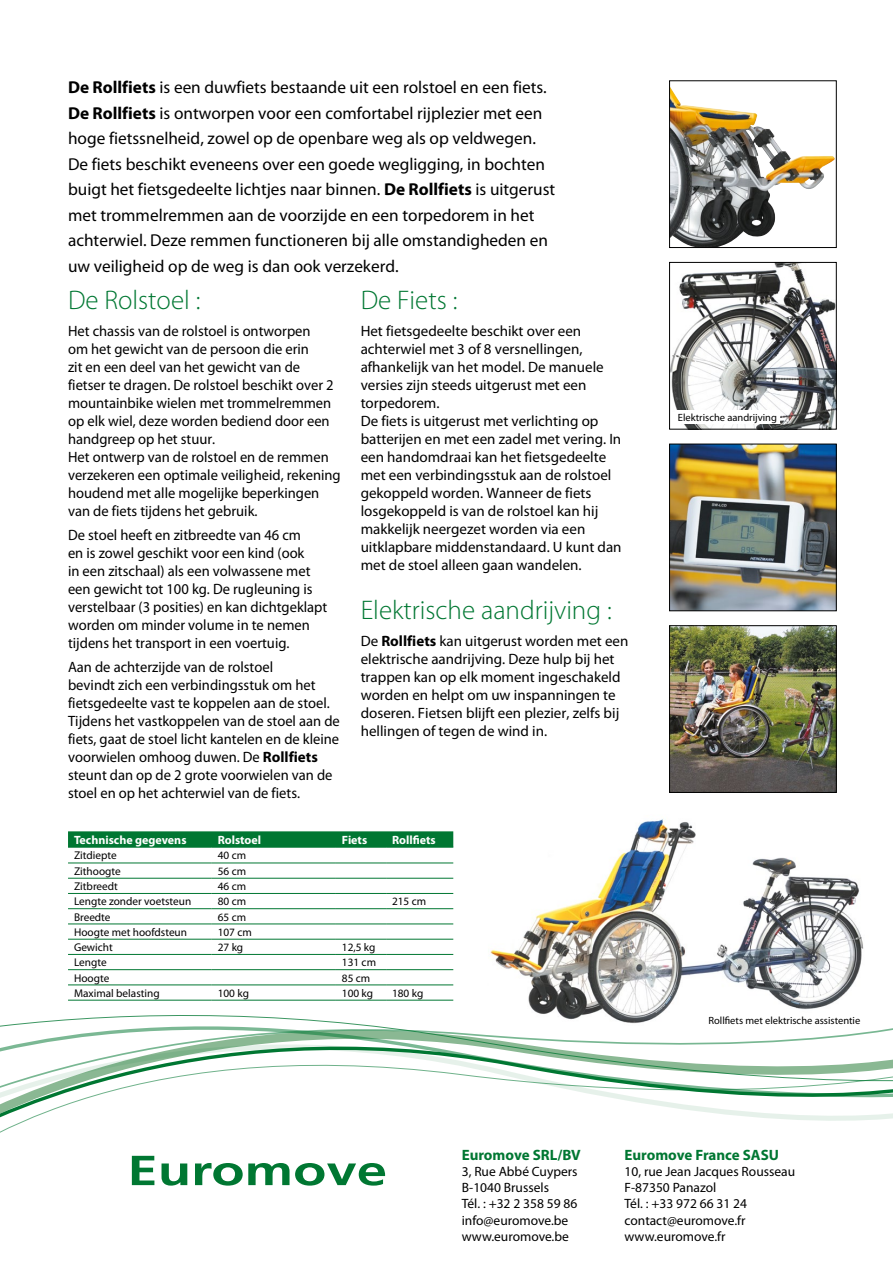
<style>
.page{position:relative;width:893px;height:1263px;background:#fff}
.page>*{position:absolute;margin:0;border:0;box-sizing:border-box;transform-origin:0 0}
.t1{font:300 27px "Myriad Pro";color:#007732}
.t2{font:17.25px/25.5px "Myriad Pro";color:#000}
.t3{font:15px/18px "Myriad Pro";color:#000}
.t4{font:700 15px "Myriad Pro";color:#007732}
.t5{font:13.5px/16.2px "Myriad Pro";color:#000}
.t6{font:700 12px "Myriad Pro";color:#fff}
.t7{font:11.25px "Myriad Pro";color:#000}
.t8{font:10.5px "Myriad Pro";color:#000}
.s1{font-weight:700}
</style>
<div class="page">
<img style="left:490px;top:819px;width:374px;height:154px">
<img style="left:671px;top:88px;width:164px;height:158px">
<div style="left:669px;top:80px;width:168px;height:168px;border:1px solid #000"></div>
<img style="left:671px;top:446px;width:164px;height:163px">
<div style="left:669px;top:444px;width:168px;height:167px;border:1px solid #000"></div>
<img style="left:671px;top:627px;width:164px;height:164px">
<div style="left:669px;top:625px;width:168px;height:168px;border:1px solid #000"></div>
<svg style="left:0;top:1106px;width:893px;height:16px"></svg>
<svg style="left:0;top:973px;width:893px;height:133px"></svg>
<div style="left:68px;top:831px;width:385px;height:16px;background:#007732"></div>
<hr style="left:68px;top:847px;width:144px;height:1px;background:#007732">
<hr style="left:212px;top:847px;width:124px;height:1px;background:#007732">
<hr style="left:336px;top:847px;width:50px;height:1px;background:#007732">
<hr style="left:386px;top:847px;width:67px;height:1px;background:#007732">
<hr style="left:68px;top:862px;width:144px;height:1px;background:#007732">
<hr style="left:212px;top:862px;width:124px;height:1px;background:#007732">
<hr style="left:336px;top:862px;width:50px;height:1px;background:#007732">
<hr style="left:386px;top:862px;width:67px;height:1px;background:#007732">
<hr style="left:68px;top:878px;width:144px;height:1px;background:#007732">
<hr style="left:212px;top:878px;width:124px;height:1px;background:#007732">
<hr style="left:336px;top:878px;width:50px;height:1px;background:#007732">
<hr style="left:386px;top:878px;width:67px;height:1px;background:#007732">
<hr style="left:68px;top:893px;width:144px;height:1px;background:#007732">
<hr style="left:212px;top:893px;width:124px;height:1px;background:#007732">
<hr style="left:336px;top:893px;width:50px;height:1px;background:#007732">
<hr style="left:386px;top:893px;width:67px;height:1px;background:#007732">
<hr style="left:68px;top:908px;width:144px;height:1px;background:#007732">
<hr style="left:212px;top:908px;width:124px;height:1px;background:#007732">
<hr style="left:336px;top:908px;width:50px;height:1px;background:#007732">
<hr style="left:386px;top:908px;width:67px;height:1px;background:#007732">
<hr style="left:68px;top:923px;width:144px;height:1px;background:#007732">
<hr style="left:212px;top:923px;width:124px;height:1px;background:#007732">
<hr style="left:336px;top:923px;width:50px;height:1px;background:#007732">
<hr style="left:386px;top:923px;width:67px;height:1px;background:#007732">
<hr style="left:68px;top:939px;width:144px;height:1px;background:#007732">
<hr style="left:212px;top:939px;width:124px;height:1px;background:#007732">
<hr style="left:336px;top:939px;width:50px;height:1px;background:#007732">
<hr style="left:386px;top:939px;width:67px;height:1px;background:#007732">
<hr style="left:68px;top:954px;width:144px;height:1px;background:#007732">
<hr style="left:212px;top:954px;width:124px;height:1px;background:#007732">
<hr style="left:336px;top:954px;width:50px;height:1px;background:#007732">
<hr style="left:386px;top:954px;width:67px;height:1px;background:#007732">
<hr style="left:68px;top:969px;width:144px;height:1px;background:#007732">
<hr style="left:212px;top:969px;width:124px;height:1px;background:#007732">
<hr style="left:336px;top:969px;width:50px;height:1px;background:#007732">
<hr style="left:386px;top:969px;width:67px;height:1px;background:#007732">
<hr style="left:68px;top:984px;width:144px;height:1px;background:#007732">
<hr style="left:212px;top:984px;width:124px;height:1px;background:#007732">
<hr style="left:336px;top:984px;width:50px;height:1px;background:#007732">
<hr style="left:386px;top:984px;width:67px;height:1px;background:#007732">
<hr style="left:68px;top:1000px;width:144px;height:1px;background:#007732">
<hr style="left:212px;top:1000px;width:124px;height:1px;background:#007732">
<hr style="left:336px;top:1000px;width:50px;height:1px;background:#007732">
<hr style="left:386px;top:1000px;width:67px;height:1px;background:#007732">
<img style="left:671px;top:264px;width:164px;height:163px">
<div style="left:669px;top:262px;width:168px;height:167px;border:1px solid #000"></div>
<div style="left:675px;top:410px;width:105px;height:14px;background:#fff"></div>
<svg style="left:131px;top:1156px;width:255px;height:30px"></svg>
<p class="t2" style="left:68px;top:75px;width:489px"><span class="s1">De Rollfiets</span> is een duwfiets bestaande uit een rolstoel en een fiets.<br><span class="s1">De Rollfiets</span> is ontworpen voor een comfortabel rijplezier met een hoge fietssnelheid, zowel op de openbare weg als op veldwegen.<br>De fiets beschikt eveneens over een goede wegligging, in bochten buigt het fietsgedeelte lichtjes naar binnen. <span class="s1">De Rollfiets</span> is uitgerust met trommelremmen aan de voorzijde en een torpedorem in het achterwiel. Deze remmen functioneren bij alle omstandigheden en uw veiligheid op de weg is dan ook verzekerd.</p>
<h1 class="t1" style="left:68px;top:285px;width:134px">De Rolstoel :</h1>
<p class="t3" style="left:68px;top:322px;width:274px">Het chassis van de rolstoel is ontworpen<br>om het gewicht van de persoon die erin<br>zit en een deel van het gewicht van de fietser te dragen. De rolstoel beschikt over 2 mountainbike wielen met trommelremmen op elk wiel, deze worden bediend door een handgreep op het stuur.<br>Het ontwerp van de rolstoel en de remmen verzekeren een optimale veiligheid, rekening houdend met alle mogelijke beperkingen van de fiets tijdens het gebruik.</p>
<p class="t3" style="left:68px;top:526px;width:261px">De stoel heeft en zitbreedte van 46 cm<br>en is zowel geschikt voor een kind (ook<br>in een zitschaal) als een volwassene met een gewicht tot 100 kg. De rugleuning is verstelbaar (3 posities) en kan dichtgeklapt worden om minder volume in te nemen tijdens het transport in een voertuig.</p>
<p class="t3" style="left:68px;top:659px;width:273px">Aan de achterzijde van de rolstoel<br>bevindt zich een verbindingsstuk om het fietsgedeelte vast te koppelen aan de stoel.<br>Tijdens het vastkoppelen van de stoel aan de fiets, gaat de stoel licht kantelen en de kleine voorwielen omhoog duwen. De <span class="s1">Rollfiets </span>steunt dan op de 2 grote voorwielen van de stoel en op het achterwiel van de fiets.</p>
<h1 class="t1" style="left:361px;top:285px;width:98px">De Fiets :</h1>
<p class="t3" style="left:361px;top:322px;width:262px">Het fietsgedeelte beschikt over een achterwiel met 3 of 8 versnellingen, afhankelijk van het model. De manuele versies zijn steeds uitgerust met een torpedorem.<br>De fiets is uitgerust met verlichting op batterijen en met een zadel met vering. In een handomdraai kan het fietsgedeelte met een verbindingsstuk aan de rolstoel gekoppeld worden. Wanneer de fiets losgekoppeld is van de rolstoel kan hij makkelijk neergezet worden via een uitklapbare middenstandaard. U kunt dan met de stoel alleen gaan wandelen.</p>
<h1 class="t1" style="left:361px;top:595px;width:253px">Elektrische aandrijving :</h1>
<p class="t3" style="left:361px;top:632px;width:269px">De <span class="s1">Rollfiets</span> kan uitgerust worden met een elektrische aandrijving. Deze hulp bij het trappen kan op elk moment ingeschakeld worden en helpt om uw inspanningen te doseren. Fietsen blijft een plezier, zelfs bij hellingen of tegen de wind in.</p>
<p class="t6" style="left:74px;top:833px;width:114px">Technische gegevens</p>
<p class="t6" style="left:218px;top:833px;width:45px">Rolstoel</p>
<p class="t6" style="left:342px;top:833px;width:27px">Fiets</p>
<p class="t6" style="left:392px;top:833px;width:45px">Rollfiets</p>
<p class="t7" style="left:74px;top:849px;width:44px">Zitdiepte</p>
<p class="t7" style="left:218px;top:849px;width:30px">40 cm</p>
<p class="t7" style="left:74px;top:865px;width:48px">Zithoogte</p>
<p class="t7" style="left:218px;top:865px;width:30px">56 cm</p>
<p class="t7" style="left:74px;top:880px;width:45px">Zitbreedt</p>
<p class="t7" style="left:218px;top:880px;width:30px">46 cm</p>
<p class="t7" style="left:74px;top:895px;width:119px">Lengte zonder voetsteun</p>
<p class="t7" style="left:218px;top:895px;width:30px">80 cm</p>
<p class="t7" style="left:392px;top:895px;width:36px">215 cm</p>
<p class="t7" style="left:74px;top:911px;width:38px">Breedte</p>
<p class="t7" style="left:218px;top:911px;width:30px">65 cm</p>
<p class="t7" style="left:74px;top:926px;width:115px">Hoogte met hoofdsteun</p>
<p class="t7" style="left:218px;top:926px;width:36px">107 cm</p>
<p class="t7" style="left:74px;top:941px;width:40px">Gewicht</p>
<p class="t7" style="left:218px;top:941px;width:27px">27 kg</p>
<p class="t7" style="left:342px;top:941px;width:35px">12,5 kg</p>
<p class="t7" style="left:74px;top:956px;width:34px">Lengte</p>
<p class="t7" style="left:342px;top:956px;width:36px">131 cm</p>
<p class="t7" style="left:74px;top:972px;width:37px">Hoogte</p>
<p class="t7" style="left:342px;top:972px;width:30px">85 cm</p>
<p class="t7" style="left:74px;top:987px;width:87px">Maximal belasting</p>
<p class="t7" style="left:218px;top:987px;width:33px">100 kg</p>
<p class="t7" style="left:342px;top:987px;width:33px">100 kg</p>
<p class="t7" style="left:392px;top:987px;width:33px">180 kg</p>
<p class="t8" style="left:678px;top:411px;width:100px">Elektrische aandrijving</p>
<p class="t8" style="left:708px;top:1015px;width:153px">Rollfiets met elektrische assistentie</p>
<p class="t4" style="left:462px;top:1146px;width:120px">Euromove SRL/BV</p>
<p class="t5" style="left:462px;top:1163px;width:117px">3, Rue Abbé Cuypers<br>B-1040 Brussels<br>Tél. : +32 2 358 59 86 info@euromove.be www.euromove.be</p>
<p class="t4" style="left:624px;top:1146px;width:156px">Euromove France SASU</p>
<p class="t5" style="left:624px;top:1163px;width:172px">10, rue Jean Jacques Rousseau<br>F-87350 Panazol<br>Tél. : +33 972 66 31 24 contact@euromove.fr www.euromove.fr</p>
</div>
